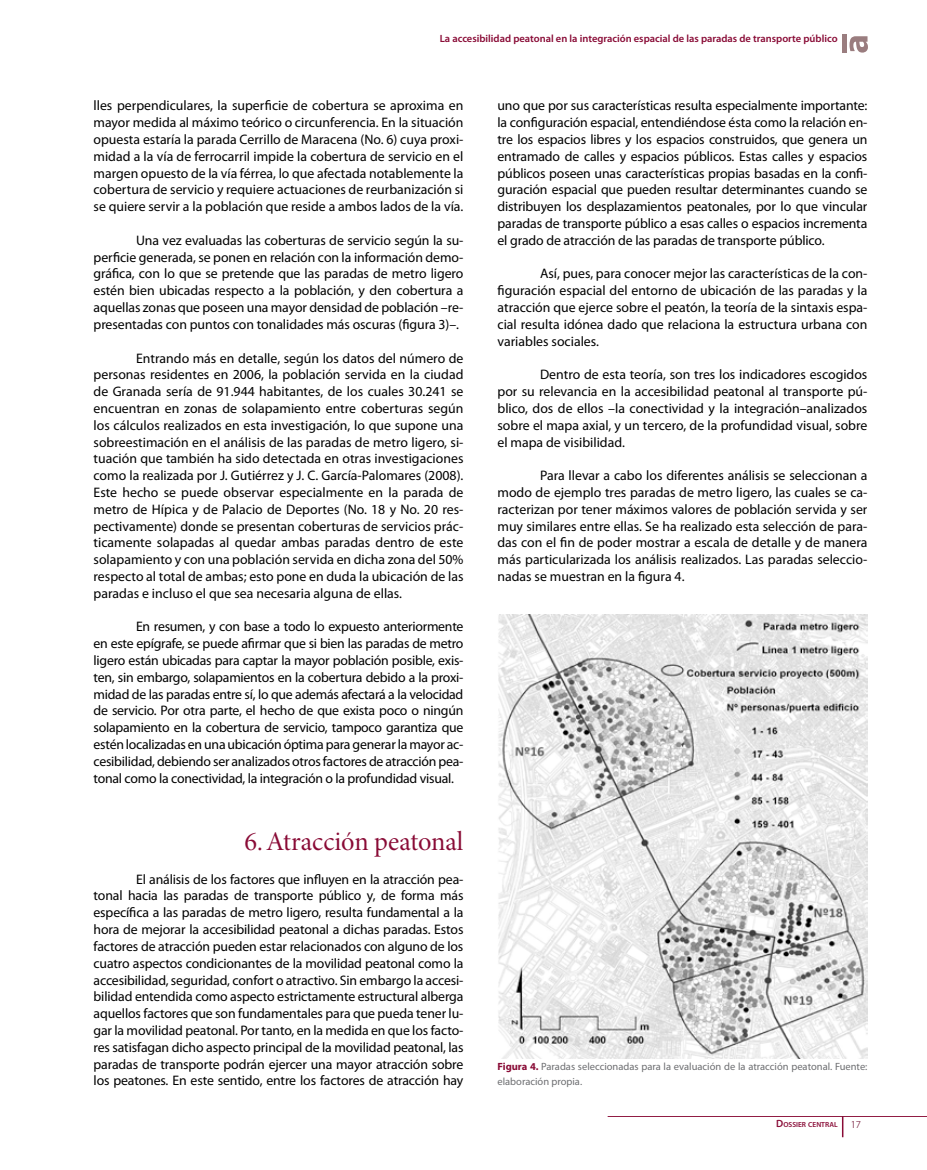
<style>
.page{position:relative;width:927px;height:1170px;background:#fff}
.page>*{position:absolute;margin:0;border:0;box-sizing:border-box;transform-origin:0 0}
.t1{font:27px "Minion Pro Subh";color:#890b36}
.t2{font:13.8px/16.8px "Myriad Pro";color:#000;text-align:justify}
.t3{font:10.5px/15px "Myriad Pro";color:#6d6e71}
.t4{font:600 10.5px "Myriad Pro";color:#890b36}
.t5{font:600 7.35px "Myriad Pro";color:#890b36}
.s1{font-weight:700;color:#890b36}
.s2{font-size:10.5px}
.s3{font-weight:300;font-size:10.5px;color:#bcbec0}
</style>
<div class="page">
<svg style="left:842px;top:1117px;width:1px;height:20px"></svg>
<div style="left:842px;top:34px;width:5px;height:19px;background:#9a7d7f"></div>
<svg style="left:849px;top:36px;width:19px;height:17px"></svg>
<hr style="left:608px;top:1116px;width:319px;height:1px;background:#890b36">
<img style="left:498px;top:614px;width:369px;height:444px">
<p class="t4" style="left:440px;top:32px;width:399px">La accesibilidad peatonal en la integración espacial de las paradas de transporte público</p>
<p class="t2" style="left:94px;top:97px;width:371px">lles perpendiculares, la superficie de cobertura se aproxima en mayor medida al máximo teórico o circunferencia. En la situación opuesta estaría la parada Cerrillo de Maracena (No. 6) cuya proxi&shy;midad a la vía de ferrocarril impide la cobertura de servicio en el margen opuesto de la vía férrea, lo que afectada notablemente la cobertura de servicio y requiere actuaciones de reurbanización si se quiere servir a la población que reside a ambos lados de la vía.</p>
<p class="t2" style="left:94px;top:231px;width:371px;text-indent:43px">Una vez evaluadas las coberturas de servicio según la su&shy;perficie generada, se ponen en relación con la información demo&shy;gráfica, con lo que se pretende que las paradas de metro ligero estén bien ubicadas respecto a la población, y den cobertura a aquellas zonas que poseen una mayor densidad de población –re&shy;presentadas con puntos con tonalidades más oscuras (figura 3)–.</p>
<p class="t2" style="left:94px;top:349px;width:371px;text-indent:43px">Entrando más en detalle, según los datos del número de personas residentes en 2006, la población servida en la ciudad de Granada sería de 91.944 habitantes, de los cuales 30.241 se encuentran en zonas de solapamiento entre coberturas según los cálculos realizados en esta investigación, lo que supone una sobreestimación en el análisis de las paradas de metro ligero, si&shy;tuación que también ha sido detectada en otras investigaciones como la realizada por J. Gutiérrez y J. C. García-Palomares (2008).<br>Este hecho se puede observar especialmente en la parada de metro de Hípica y de Palacio de Deportes (No. 18 y No. 20 res&shy;pectivamente) donde se presentan coberturas de servicios prác&shy;ticamente solapadas al quedar ambas paradas dentro de este solapamiento y con una población servida en dicha zona del 50% respecto al total de ambas; esto pone en duda la ubicación de las paradas e incluso el que sea necesaria alguna de ellas.</p>
<p class="t2" style="left:94px;top:618px;width:371px;text-indent:43px">En resumen, y con base a todo lo expuesto anteriormente en este epígrafe, se puede afirmar que si bien las paradas de metro ligero están ubicadas para captar la mayor población posible, exis&shy;ten, sin embargo, solapamientos en la cobertura debido a la proxi&shy;midad de las paradas entre sí, lo que además afectará a la velocidad de servicio. Por otra parte, el hecho de que exista poco o ningún solapamiento en la cobertura de servicio, tampoco garantiza que estén localizadas en una ubicación óptima para generar la mayor ac&shy;cesibilidad, debiendo ser analizados otros factores de atracción pea&shy;tonal como la conectividad, la integración o la profundidad visual.</p>
<h1 class="t1" style="left:245px;top:825px;width:220px">6. Atracción peatonal</h1>
<p class="t2" style="left:94px;top:870px;width:371px;text-indent:43px">El análisis de los factores que influyen en la atracción pea&shy;tonal hacia las paradas de transporte público y, de forma más específica a las paradas de metro ligero, resulta fundamental a la hora de mejorar la accesibilidad peatonal a dichas paradas. Estos factores de atracción pueden estar relacionados con alguno de los cuatro aspectos condicionantes de la movilidad peatonal como la accesibilidad, seguridad, confort o atractivo. Sin embargo la accesi&shy;bilidad entendida como aspecto estrictamente estructural alberga aquellos factores que son fundamentales para que pueda tener lu&shy;gar la movilidad peatonal. Por tanto, en la medida en que los facto&shy;res satisfagan dicho aspecto principal de la movilidad peatonal, las paradas de transporte podrán ejercer una mayor atracción sobre los peatones. En este sentido, entre los factores de atracción hay</p>
<p class="t2" style="left:497px;top:97px;width:371px">uno que por sus características resulta especialmente importante: la configuración espacial, entendiéndose ésta como la relación en&shy;tre los espacios libres y los espacios construidos, que genera un entramado de calles y espacios públicos. Estas calles y espacios públicos poseen unas características propias basadas en la confi&shy;guración espacial que pueden resultar determinantes cuando se distribuyen los desplazamientos peatonales, por lo que vincular paradas de transporte público a esas calles o espacios incrementa el grado de atracción de las paradas de transporte público.</p>
<p class="t2" style="left:497px;top:265px;width:371px;text-indent:43px">Así, pues, para conocer mejor las características de la con&shy;figuración espacial del entorno de ubicación de las paradas y la atracción que ejerce sobre el peatón, la teoría de la sintaxis espa&shy;cial resulta idónea dado que relaciona la estructura urbana con variables sociales.</p>
<p class="t2" style="left:497px;top:366px;width:371px;text-indent:43px">Dentro de esta teoría, son tres los indicadores escogidos por su relevancia en la accesibilidad peatonal al transporte pú&shy;blico, dos de ellos –la conectividad y la integración–analizados sobre el mapa axial, y un tercero, de la profundidad visual, sobre el mapa de visibilidad.</p>
<p class="t2" style="left:497px;top:467px;width:371px;text-indent:43px">Para llevar a cabo los diferentes análisis se seleccionan a modo de ejemplo tres paradas de metro ligero, las cuales se ca&shy;racterizan por tener máximos valores de población servida y ser muy similares entre ellas. Se ha realizado esta selección de para&shy;das con el fin de poder mostrar a escala de detalle y de manera más particularizada los análisis realizados. Las paradas seleccio&shy;nadas se muestran en la figura 4.</p>
<p class="t3" style="left:497px;top:1059px;width:371px"><span class="s1">Figura 4.</span> Paradas seleccionadas para la evaluación de la atracción peatonal. Fuente: elaboración propia.</p>
<p class="t5" style="left:776px;top:1119px;width:86px"><span class="s2">D</span>OSSIER CENTRAL <span class="s3">17</span></p>
</div>
